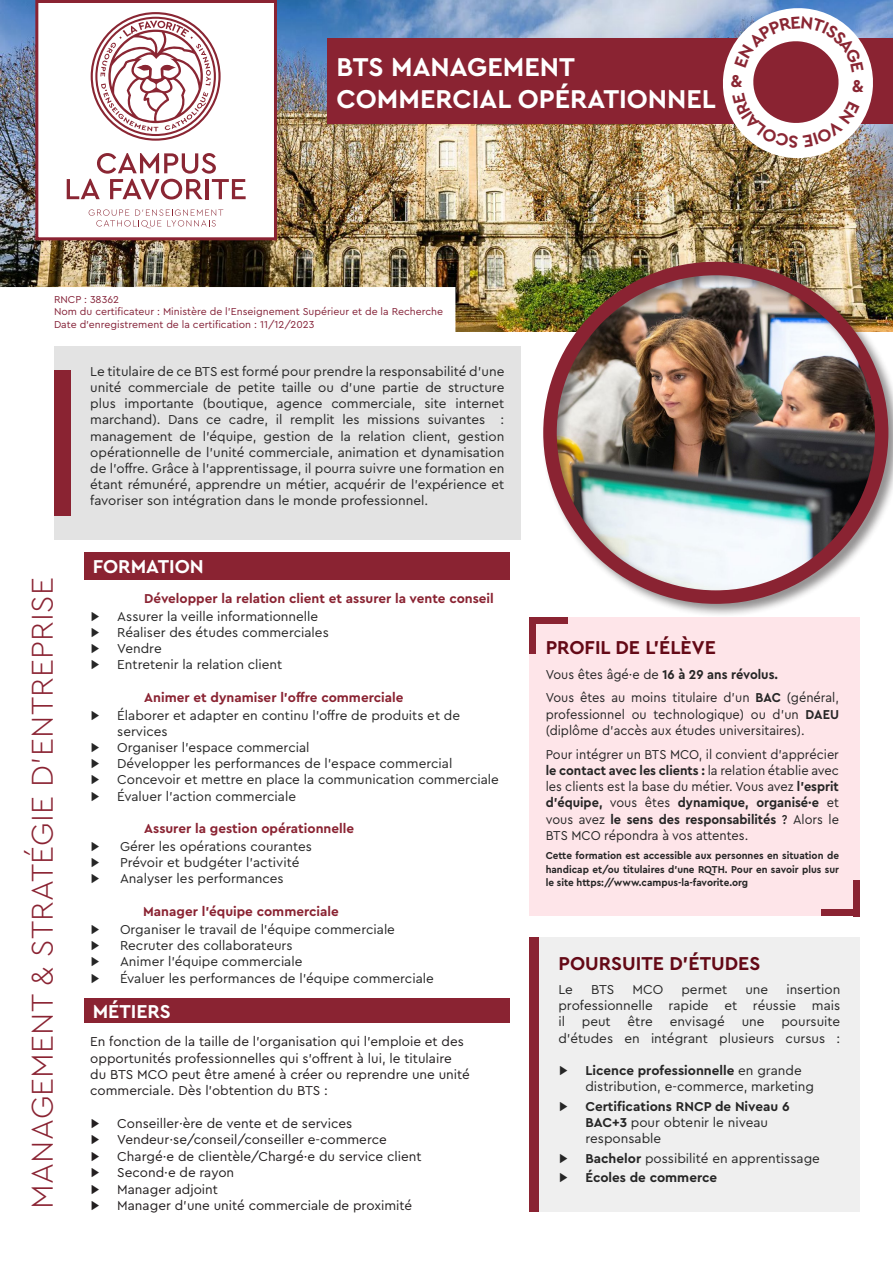
<style>
.page{position:relative;width:893px;height:1263px;background:#fff}
.page>*{position:absolute;margin:0;border:0;box-sizing:border-box;transform-origin:0 0}
.t1{font:300 31.5px "Cera Pro";letter-spacing:.01em;color:#8a2332}
.t2{font:700 27px/32.4px "Cera Pro";color:#fff}
.t3{font:700 19.5px "Cera Pro";color:#640916}
.t4{font:700 19.5px "Cera Pro";color:#fff}
.t5{font:700 18px "Cera Pro";color:#8a2633}
.t6{font:13.5px/16.2px "Cera Pro";color:#262626;text-align:justify}
.t7{font:13.5px/16.2px "Cera Pro";color:#231f20}
.t8{font:13.5px/16.2px "Cera Pro";color:#262626;text-align:justify;scale:.95 1}
.t9{font:700 13.5px "Cera Pro";color:#8a2332}
.t10{font:700 13.5px/16.2px "Cera Pro";color:#262626}
.t11{font:700 13.5px "Cera Pro";color:#262626;scale:.95 1}
.t12{font:700 10.5px/13.5px "Cera Pro";color:#262626;text-align:justify;scale:.95 1}
.t13{font:10.5px "Cera Pro";color:#842137}
.s1{font-weight:400}
.s2{font-weight:700}
.s3{font-weight:500}
</style>
<div class="page">
<img style="left:0;top:0;width:893px;height:332px">
<div style="left:328px;top:38px;width:565px;height:86px;background:#8a2332"></div>
<div style="left:541px;top:260px;width:352px;height:358px;background:#231f20;opacity:.5"></div>
<div style="left:543px;top:262px;width:345px;height:342px;border:14px solid #8a2332;border-radius:50%"></div>
<div style="left:54px;top:347px;width:466px;height:193px;background:#e3e3e3"></div>
<div style="left:54px;top:371px;width:17px;height:145px;background:#8a2332"></div>
<div style="left:529px;top:937px;width:330px;height:275px;background:#efefef"></div>
<div style="left:529px;top:617px;width:330px;height:299px;background:#fee5e9"></div>
<div style="left:84px;top:552px;width:426px;height:27px;background:#8a2332"></div>
<div style="left:84px;top:998px;width:426px;height:24px;background:#8a2332"></div>
<div style="left:529px;top:937px;width:10px;height:275px;background:#8a2332"></div>
<div style="left:529px;top:617px;width:39px;height:7px;background:#8a2332"></div>
<div style="left:529px;top:617px;width:7px;height:37px;background:#8a2332"></div>
<div style="left:821px;top:909px;width:38px;height:7px;background:#8a2332"></div>
<div style="left:853px;top:880px;width:6px;height:36px;background:#8a2332"></div>
<div style="left:37px;top:2px;width:238px;height:237px;background:#fff"></div>
<div style="left:35px;top:0;width:242px;height:240px;border:3px solid #8a2332"></div>
<div style="left:1px;top:288px;width:454px;height:45px;background:#fff"></div>
<svg style="left:89px;top:209px;width:134px;height:19px"></svg>
<svg style="left:91px;top:12px;width:130px;height:129px"></svg>
<svg style="left:67px;top:153px;width:179px;height:47px"></svg>
<img style="left:719px;top:5px;width:158px;height:157px">
<p class="t2" style="left:337px;top:49px;width:381px">BTS MANAGEMENT<br>COMMERCIAL OPÉRATIONNEL</p>
<p class="t5" style="left:730px;top:69px;width:14px">&amp;</p>
<p class="t5" style="left:852px;top:74px;width:14px">&amp;</p>
<p class="t13" style="left:54px;top:292px;width:67px">RNCP : 38362</p>
<p class="t13" style="left:54px;top:305px;width:391px">Nom du certificateur : Ministère de l’Enseignement Supérieur et de la Recherche</p>
<p class="t13" style="left:54px;top:317px;width:262px">Date d’enregistrement de la certification : 11/12/2023</p>
<p class="t6" style="left:90px;top:362px;width:416px">Le titulaire de ce BTS est formé pour prendre la responsabilité d’une unité commerciale de petite taille ou d’une partie de structure plus importante (boutique, agence commerciale, site internet marchand). Dans ce cadre, il remplit les missions suivantes : management de l’équipe, gestion de la relation client, gestion opérationnelle de l’unité commerciale, animation et dynamisation de l’offre. Grâce à l’apprentissage, il pourra suivre une formation en étant rémunéré, apprendre un métier, acquérir de l’expérience et favoriser son intégration dans le monde professionnel.</p>
<p class="t4" style="left:93px;top:553px;width:113px">FORMATION</p>
<p class="t1" style="left:21px;top:1209px;width:633px;rotate:-90deg">MANAGEMENT &amp; STRATÉGIE D’ENTREPRISE</p>
<p class="t9" style="left:144px;top:589px;width:351px">Développer la relation client et assurer la vente conseil</p>
<p class="t6" style="left:90px;top:607px;width:11px">▶</p>
<p class="t6" style="left:117px;top:607px;width:203px">Assurer la veille informationnelle</p>
<p class="t6" style="left:90px;top:624px;width:11px">▶</p>
<p class="t6" style="left:117px;top:624px;width:213px">Réaliser des études commerciales</p>
<p class="t6" style="left:90px;top:640px;width:11px">▶</p>
<p class="t6" style="left:117px;top:640px;width:46px">Vendre</p>
<p class="t6" style="left:90px;top:656px;width:11px">▶</p>
<p class="t6" style="left:117px;top:656px;width:167px">Entretenir la relation client</p>
<p class="t9" style="left:144px;top:688px;width:261px">Animer et dynamiser l’offre commerciale</p>
<p class="t6" style="left:90px;top:706px;width:11px">▶</p>
<p class="t6" style="left:117px;top:706px;width:344px">Élaborer et adapter en continu l’offre de produits et de services</p>
<p class="t6" style="left:90px;top:739px;width:11px">▶</p>
<p class="t6" style="left:117px;top:739px;width:194px">Organiser l’espace commercial</p>
<p class="t6" style="left:90px;top:755px;width:11px">▶</p>
<p class="t6" style="left:117px;top:755px;width:337px">Développer les performances de l’espace commercial</p>
<p class="t6" style="left:90px;top:771px;width:11px">▶</p>
<p class="t6" style="left:117px;top:771px;width:383px">Concevoir et mettre en place la communication commerciale</p>
<p class="t6" style="left:90px;top:787px;width:11px">▶</p>
<p class="t6" style="left:117px;top:787px;width:180px">Évaluer l’action commerciale</p>
<p class="t9" style="left:144px;top:819px;width:211px">Assurer la gestion opérationnelle</p>
<p class="t6" style="left:90px;top:838px;width:11px">▶</p>
<p class="t6" style="left:120px;top:838px;width:193px">Gérer les opérations courantes</p>
<p class="t6" style="left:90px;top:854px;width:11px">▶</p>
<p class="t6" style="left:120px;top:854px;width:181px">Prévoir et budgéter l’activité</p>
<p class="t6" style="left:90px;top:870px;width:11px">▶</p>
<p class="t6" style="left:120px;top:870px;width:165px">Analyser les performances</p>
<p class="t9" style="left:143px;top:902px;width:197px">Manager l’équipe commerciale</p>
<p class="t6" style="left:90px;top:921px;width:11px">▶</p>
<p class="t6" style="left:120px;top:921px;width:276px">Organiser le travail de l’équipe commerciale</p>
<p class="t6" style="left:90px;top:937px;width:11px">▶</p>
<p class="t6" style="left:120px;top:937px;width:174px">Recruter des collaborateurs</p>
<p class="t6" style="left:90px;top:953px;width:11px">▶</p>
<p class="t6" style="left:120px;top:953px;width:184px">Animer l’équipe commerciale</p>
<p class="t6" style="left:90px;top:969px;width:11px">▶</p>
<p class="t6" style="left:120px;top:969px;width:315px">Évaluer les performances de l’équipe commerciale</p>
<p class="t4" style="left:93px;top:999px;width:80px">MÉTIERS</p>
<p class="t7" style="left:90px;top:1033px;width:381px">En fonction de la taille de l’organisation qui l’emploie et des opportunités professionnelles qui s’offrent à lui, le titulaire du BTS MCO peut être amené à créer ou reprendre une unité commerciale. Dès l’obtention du BTS :</p>
<p class="t7" style="left:90px;top:1114px;width:11px">▶</p>
<p class="t7" style="left:117px;top:1114px;width:237px">Conseiller·ère de vente et de services</p>
<p class="t7" style="left:90px;top:1131px;width:11px">▶</p>
<p class="t7" style="left:117px;top:1131px;width:271px">Vendeur·se/conseil/conseiller e-commerce</p>
<p class="t7" style="left:90px;top:1147px;width:11px">▶</p>
<p class="t7" style="left:117px;top:1147px;width:306px">Chargé·e de clientèle/Chargé·e du service client</p>
<p class="t7" style="left:90px;top:1164px;width:11px">▶</p>
<p class="t7" style="left:117px;top:1164px;width:119px">Second·e de rayon</p>
<p class="t7" style="left:90px;top:1180px;width:11px">▶</p>
<p class="t7" style="left:117px;top:1180px;width:102px">Manager adjoint</p>
<p class="t7" style="left:90px;top:1197px;width:11px">▶</p>
<p class="t7" style="left:117px;top:1197px;width:296px">Manager d’une unité commerciale de proximité</p>
<p class="t3" style="left:546px;top:634px;width:172px">PROFIL DE L’ÉLÈVE</p>
<p class="t11" style="left:546px;top:665px;width:246px"><span class="s1">Vous êtes âgé·e de</span> 16 à 29 ans révolus.</p>
<p class="t8" style="left:546px;top:689px;width:310px">Vous êtes au moins titulaire d’un <span class="s2">BAC</span> (général, professionnel ou technologique) ou d’un <span class="s2">DAEU </span>(diplôme d’accès aux études universitaires).</p>
<p class="t8" style="left:546px;top:745px;width:310px">Pour intégrer un BTS MCO, il convient d’apprécier <span class="s2">le contact avec les clients :</span> la relation établie avec les clients est la base du métier. Vous avez <span class="s2">l’esprit d’équipe,</span> vous êtes <span class="s2">dynamique, organisé·e</span> et vous avez <span class="s2">le sens des responsabilités</span> <span class="s3">?</span> Alors le BTS MCO répondra à vos attentes.</p>
<p class="t12" style="left:546px;top:848px;width:310px">Cette formation est accessible aux personnes en situation de handicap et/ou titulaires d’une RQTH. Pour en savoir plus sur le site https://www.campus-la-favorite.org</p>
<p class="t3" style="left:558px;top:951px;width:203px">POURSUITE D’ÉTUDES</p>
<p class="t6" style="left:558px;top:981px;width:16px">Le</p>
<p class="t6" style="left:591px;top:981px;width:25px">BTS</p>
<p class="t6" style="left:632px;top:981px;width:32px">MCO</p>
<p class="t6" style="left:681px;top:981px;width:47px">permet</p>
<p class="t6" style="left:745px;top:981px;width:24px">une</p>
<p class="t6" style="left:558px;top:981px;width:283px;text-indent:228px">insertion professionnelle rapide et réussie mais il peut être envisagé une poursuite d’études en intégrant plusieurs cursus :</p>
<p class="t6" style="left:558px;top:1062px;width:11px">▶</p>
<p class="t6" style="left:585px;top:1062px;width:230px"><span class="s2">Licence professionnelle</span> en grande distribution, e-commerce, marketing</p>
<p class="t6" style="left:558px;top:1097px;width:11px">▶</p>
<p class="t10" style="left:585px;top:1097px;width:206px">Certifications RNCP de Niveau 6<br>BAC+3 <span class="s1">pour obtenir le niveau responsable</span></p>
<p class="t6" style="left:558px;top:1149px;width:11px">▶</p>
<p class="t6" style="left:585px;top:1149px;width:236px"><span class="s2">Bachelor</span> possibilité en apprentissage</p>
<p class="t6" style="left:558px;top:1169px;width:11px">▶</p>
<p class="t10" style="left:585px;top:1169px;width:133px">Écoles de commerce</p>
</div>
